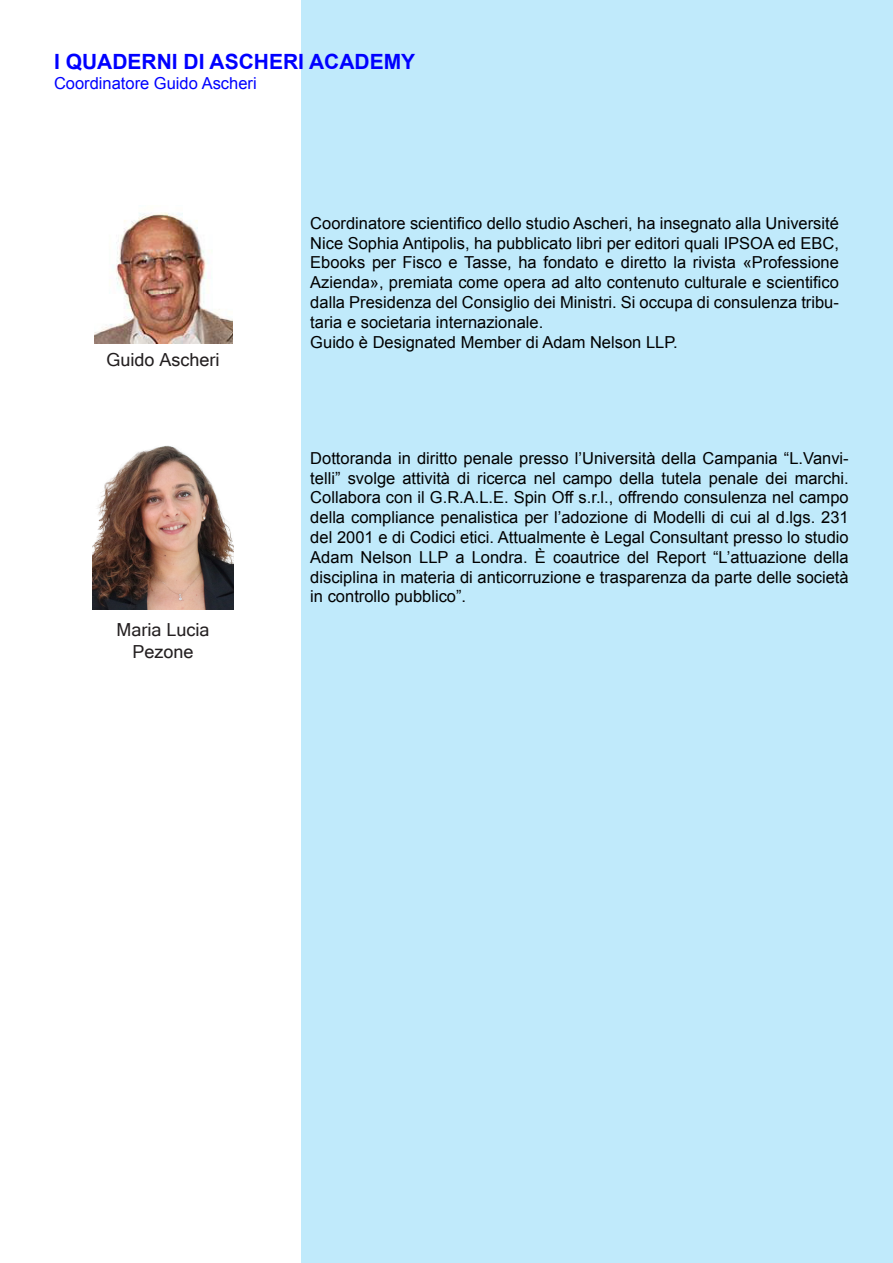
<style>
.page{position:relative;width:893px;height:1263px;background:#fff}
.page>*{position:absolute;margin:0;border:0;box-sizing:border-box;transform-origin:0 0}
.t1{font:700 21px "Arial";color:#00f}
.Grand_titre{font:18px "Microsoft Sans Serif";color:#231f20}
.Titre_intermédiaire{font:16.5px/19.8px "Arial";color:#000;text-align:justify}
.t2{font:16.5px "Arial";color:#00f}
</style>
<div class="page">
<div style="left:301px;top:0;width:592px;height:1263px;background:#c0eafb"></div>
<img style="left:94px;top:212px;width:138px;height:131px">
<img style="left:92px;top:445px;width:142px;height:164px">
<p class="t1" style="left:54px;top:48px;width:363px">I QUADERNI DI ASCHERI ACADEMY</p>
<p class="t2" style="left:54px;top:72px;width:204px">Coordinatore Guido Ascheri</p>
<p class="Grand_titre" style="left:106px;top:349px;width:115px">Guido Ascheri</p>
<p class="Grand_titre" style="left:116px;top:620px;width:95px">Maria Lucia</p>
<p class="Grand_titre" style="left:132px;top:641px;width:63px">Pezone</p>
<p class="Titre_intermédiaire" style="left:310px;top:213px;width:530px">Coordinatore scientifico dello studio Ascheri, ha insegnato alla Université Nice Sophia Antipolis, ha pubblicato libri per editori quali IPSOA ed EBC, Ebooks per Fisco e Tasse, ha fondato e diretto la rivista «Professione Azienda», premiata come opera ad alto contenuto culturale e scientifico dalla Presidenza del Consiglio dei Ministri. Si occupa di consulenza tribu&shy;taria e societaria internazionale.</p>
<p class="Titre_intermédiaire" style="left:310px;top:332px;width:369px">Guido è Designated Member di Adam Nelson LLP.</p>
<p class="Titre_intermédiaire" style="left:310px;top:448px;width:540px">Dottoranda in diritto penale presso l’Università della Campania “L.Vanvi&shy;telli” svolge attività di ricerca nel campo della tutela penale dei marchi.<br>Collabora con il G.R.A.L.E. Spin Off s.r.l., offrendo consulenza nel campo della compliance penalistica per l’adozione di Modelli di cui al d.lgs. 231 del 2001 e di Codici etici. Attualmente è Legal Consultant presso lo studio Adam Nelson LLP a Londra. È coautrice del Report “L’attuazione della disciplina in materia di anticorruzione e trasparenza da parte delle società in controllo pubblico”.</p>
</div>
